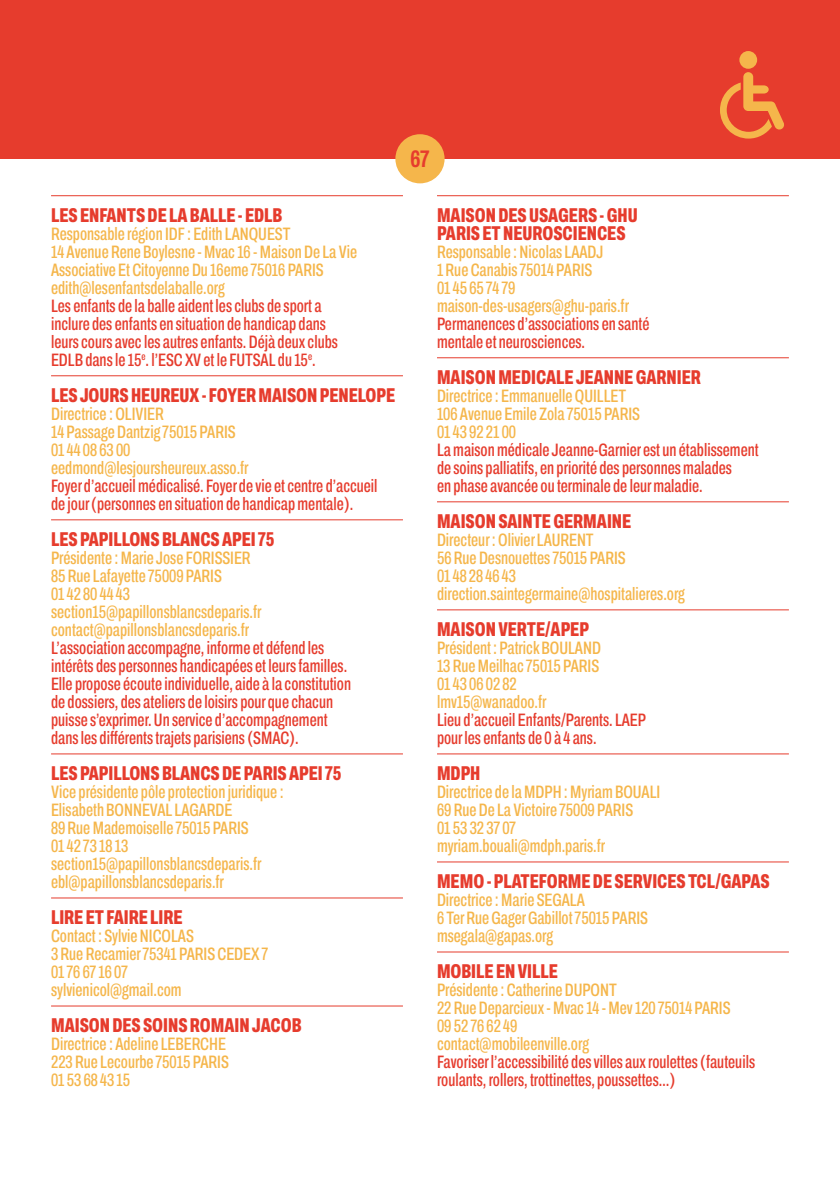
<style>
.page{position:relative;width:840px;height:1191px;background:#fff}
.page>*{position:absolute;margin:0;border:0;box-sizing:border-box;transform-origin:0 0}
.t1{font:700 extra-condensed 24px "Archivo";color:#e63c2d}
.t2{font:800 extra-condensed 20px/18px "Archivo";color:#e63c2d}
.t3{font:500 extra-condensed 18px/18px "Archivo";color:#f5b64b}
.t4{font:500 extra-condensed 18px/18px "Archivo";color:#e63c2d}
</style>
<div class="page">
<div style="left:0;top:0;width:839px;height:159px;background:#e63c2d"></div>
<div style="left:395px;top:134px;width:49px;height:49px;background:#f5b64b;border-radius:50%"></div>
<svg style="left:720px;top:72px;width:64px;height:67px"></svg>
<div style="left:739px;top:51px;width:17px;height:18px;background:#f5b64b;border-radius:50%"></div>
<hr style="left:51px;top:195px;width:352px;height:1px;background:#e63c2d">
<hr style="left:51px;top:375px;width:352px;height:1px;background:#e63c2d">
<hr style="left:51px;top:519px;width:352px;height:1px;background:#e63c2d">
<hr style="left:51px;top:753px;width:352px;height:1px;background:#e63c2d">
<hr style="left:51px;top:897px;width:352px;height:1px;background:#e63c2d">
<hr style="left:51px;top:1005px;width:352px;height:1px;background:#e63c2d">
<hr style="left:437px;top:195px;width:351px;height:1px;background:#e63c2d">
<hr style="left:437px;top:357px;width:351px;height:1px;background:#e63c2d">
<hr style="left:437px;top:501px;width:351px;height:1px;background:#e63c2d">
<hr style="left:437px;top:609px;width:351px;height:1px;background:#e63c2d">
<hr style="left:437px;top:753px;width:351px;height:1px;background:#e63c2d">
<hr style="left:437px;top:861px;width:351px;height:1px;background:#e63c2d">
<hr style="left:437px;top:951px;width:351px;height:1px;background:#e63c2d">
<p class="t2" style="left:51px;top:206px;width:232px">LES ENFANTS DE LA BALLE - EDLB</p>
<p class="t3" style="left:51px;top:224px;width:307px">Responsable région IDF : Edith LANQUEST<br>14 Avenue Rene Boylesne - Mvac 16 - Maison De La Vie Associative Et Citoyenne Du 16eme 75016 PARIS edith@lesenfantsdelaballe.org</p>
<p class="t4" style="left:51px;top:296px;width:288px">Les enfants de la balle aident les clubs de sport a inclure des enfants en situation de handicap dans leurs cours avec les autres enfants. Déjà deux clubs EDLB dans le 15<sup>e</sup>. l’ESC XV et le FUTSAL du 15<sup>e</sup>.</p>
<p class="t2" style="left:51px;top:386px;width:345px">LES JOURS HEUREUX - FOYER MAISON PENELOPE</p>
<p class="t3" style="left:51px;top:404px;width:199px">Directrice : OLIVIER<br>14 Passage Dantzig 75015 PARIS<br>01 44 08 63 00 eedmond@lesjoursheureux.asso.fr</p>
<p class="t4" style="left:51px;top:476px;width:328px">Foyer d’accueil médicalisé. Foyer de vie et centre d’accueil de jour (personnes en situation de handicap mentale).</p>
<p class="t2" style="left:51px;top:530px;width:224px">LES PAPILLONS BLANCS APEI 75</p>
<p class="t3" style="left:51px;top:548px;width:212px">Présidente : Marie Jose FORISSIER<br>85 Rue Lafayette 75009 PARIS<br>01 42 80 44 43 section15@papillonsblancsdeparis.fr contact@papillonsblancsdeparis.fr</p>
<p class="t4" style="left:51px;top:638px;width:301px">L’association accompagne, informe et défend les intérêts des personnes handicapées et leurs familles.<br>Elle propose écoute individuelle, aide à la constitution de dossiers, des ateliers de loisirs pour que chacun puisse s’exprimer. Un service d’accompagnement dans les différents trajets parisiens (SMAC).</p>
<p class="t2" style="left:51px;top:764px;width:291px">LES PAPILLONS BLANCS DE PARIS APEI 75</p>
<p class="t3" style="left:51px;top:782px;width:234px">Vice présidente pôle protection juridique :<br>Elisabeth BONNEVAL LAGARDE<br>89 Rue Mademoiselle 75015 PARIS<br>01 42 73 18 13 section15@papillonsblancsdeparis.fr ebl@papillonsblancsdeparis.fr</p>
<p class="t2" style="left:51px;top:908px;width:133px">LIRE ET FAIRE LIRE</p>
<p class="t3" style="left:51px;top:926px;width:218px">Contact : Sylvie NICOLAS<br>3 Rue Recamier 75341 PARIS CEDEX 7<br>01 76 67 16 07<br>sylvienicol@gmail.com</p>
<p class="t2" style="left:51px;top:1016px;width:252px">MAISON DES SOINS ROMAIN JACOB</p>
<p class="t3" style="left:51px;top:1034px;width:179px">Directrice : Adeline LEBERCHE<br>223 Rue Lecourbe 75015 PARIS<br>01 53 68 43 15</p>
<h1 class="t1" style="left:410px;top:141px;width:20px">67</h1>
<p class="t2" style="left:437px;top:206px;width:202px">MAISON DES USAGERS - GHU<br>PARIS ET NEUROSCIENCES</p>
<p class="t3" style="left:437px;top:242px;width:193px">Responsable : Nicolas LAADJ<br>1 Rue Canabis 75014 PARIS<br>01 45 65 74 79 maison-des-usagers@ghu-paris.fr</p>
<p class="t4" style="left:437px;top:314px;width:214px">Permanences d’associations en santé mentale et neurosciences.</p>
<p class="t2" style="left:437px;top:368px;width:265px">MAISON MEDICALE JEANNE GARNIER</p>
<p class="t3" style="left:437px;top:386px;width:204px">Directrice : Emmanuelle QUILLET<br>106 Avenue Emile Zola 75015 PARIS<br>01 43 92 21 00</p>
<p class="t4" style="left:437px;top:440px;width:323px">La maison médicale Jeanne-Garnier est un établissement de soins palliatifs, en priorité des personnes malades<br>en phase avancée ou terminale de leur maladie.</p>
<p class="t2" style="left:437px;top:512px;width:196px">MAISON SAINTE GERMAINE</p>
<p class="t3" style="left:437px;top:530px;width:249px">Directeur : Olivier LAURENT<br>56 Rue Desnouettes 75015 PARIS<br>01 48 28 46 43 direction.saintegermaine@hospitalieres.org</p>
<p class="t2" style="left:437px;top:620px;width:153px">MAISON VERTE/APEP</p>
<p class="t3" style="left:437px;top:638px;width:165px">Président : Patrick BOULAND<br>13 Rue Meilhac 75015 PARIS<br>01 43 06 02 82 lmv15@wanadoo.fr</p>
<p class="t4" style="left:437px;top:710px;width:210px">Lieu d’accueil Enfants/Parents. LAEP pour les enfants de 0 à 4 ans.</p>
<p class="t2" style="left:437px;top:764px;width:45px">MDPH</p>
<p class="t3" style="left:437px;top:782px;width:225px">Directrice de la MDPH : Myriam BOUALI<br>69 Rue De La Victoire 75009 PARIS<br>01 53 32 37 07 myriam.bouali@mdph.paris.fr</p>
<p class="t2" style="left:437px;top:872px;width:334px">MEMO - PLATEFORME DE SERVICES TCL/GAPAS</p>
<p class="t3" style="left:437px;top:890px;width:212px">Directrice : Marie SEGALA<br>6 Ter Rue Gager Gabillot 75015 PARIS msegala@gapas.org</p>
<p class="t2" style="left:437px;top:962px;width:122px">MOBILE EN VILLE</p>
<p class="t3" style="left:437px;top:980px;width:295px">Présidente : Catherine DUPONT<br>22 Rue Deparcieux - Mvac 14 - Mev 120 75014 PARIS<br>09 52 76 62 49<br>contact@mobileenville.org</p>
<p class="t4" style="left:437px;top:1052px;width:319px">Favoriser l’accessibilité des villes aux roulettes (fauteuils roulants, rollers, trottinettes, poussettes…)</p>
</div>
